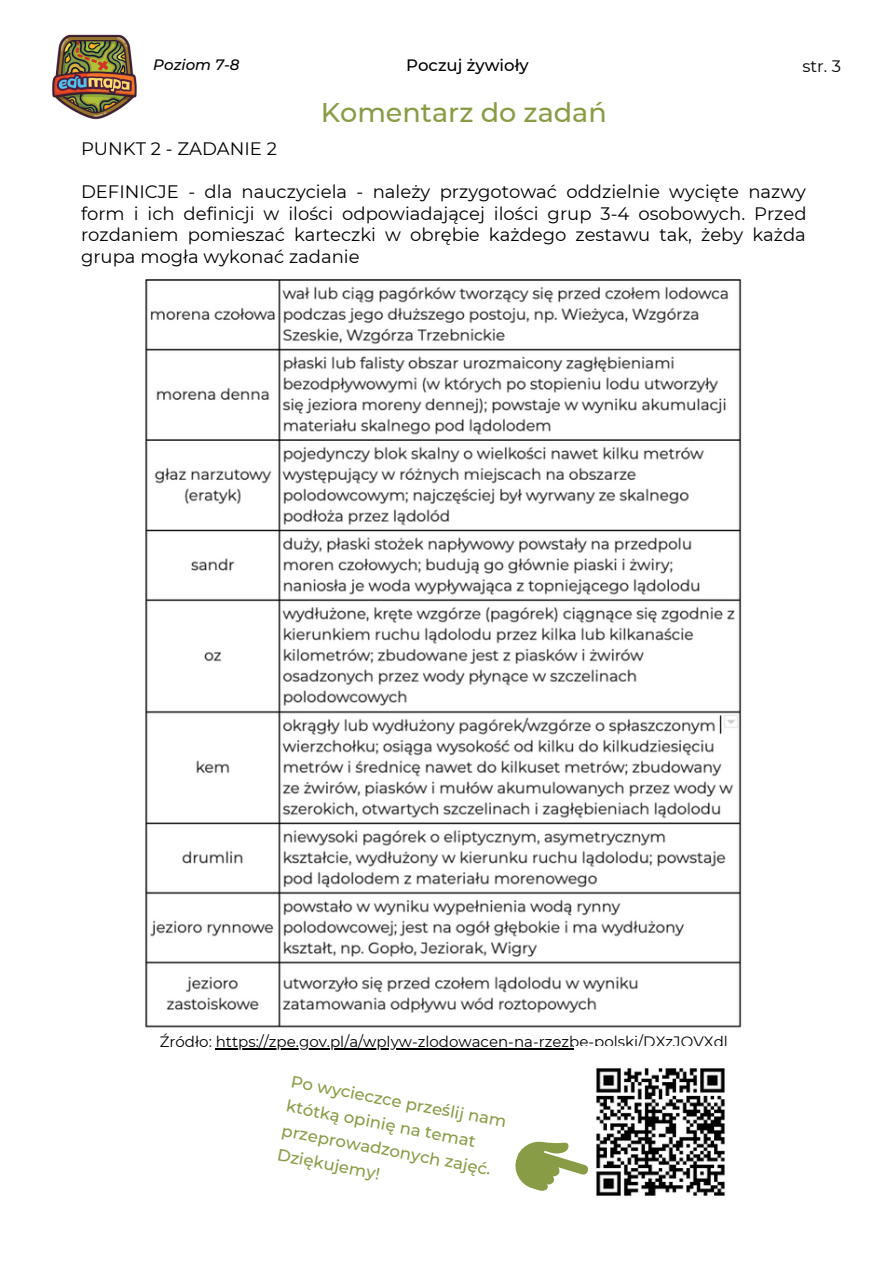
<style>
.page{position:relative;width:894px;height:1264px;background:#fff}
.page>*{position:absolute;margin:0;border:0;box-sizing:border-box;transform-origin:0 0}
.t1{font:500 27px "Montserrat";color:#889c45}
.t2{font:18px/21.5px "Montserrat";color:#000;text-align:justify}
.t3{font:500 16.5px/24.9px "Montserrat";color:#889c45}
.t4{font:500 16.5px "Montserrat";color:#000}
.t5{font:16.5px "Montserrat";color:#000}
.t6{font:15px "Montserrat";color:#000}
.t7{font:italic 500 15px "Montserrat";color:#000}
</style>
<div class="page">
<img style="left:52px;top:34px;width:85px;height:86px">
<img style="left:145px;top:279px;width:597px;height:749px">
<hr style="left:216px;top:1048px;width:511px;height:1px;background:#000">
<img style="left:574px;top:1048px;width:153px;height:148px">
<svg style="left:515px;top:1129px;width:79px;height:67px"></svg>
<p class="t7" style="left:153px;top:55px;width:88px">Poziom 7-8</p>
<p class="t4" style="left:406px;top:55px;width:124px">Poczuj żywioły</p>
<p class="t5" style="left:802px;top:56px;width:40px">str. 3</p>
<p class="t1" style="left:321px;top:96px;width:287px">Komentarz do zadań</p>
<p class="t2" style="left:81px;top:138px;width:197px">PUNKT 2 - ZADANIE 2</p>
<p class="t2" style="left:81px;top:181px;width:726px">DEFINICJE - dla nauczyciela - należy przygotować oddzielnie wycięte nazwy form i ich definicji w ilości odpowiadającej ilości grup 3-4 osobowych. Przed rozdaniem pomieszać karteczki w obrębie każdego zestawu tak, żeby każda grupa mogła wykonać zadanie</p>
<p class="t6" style="left:160px;top:1032px;width:569px">Źródło: https://zpe.gov.pl/a/wplyw-zlodowacen-na-rzezbe-polski/DXzJOVXdl</p>
<p class="t3" style="left:293px;top:1068px;width:220px;rotate:11deg">Po wycieczce prześlij nam któtką opinię na temat przeprowadzonych zajęć.<br>Dziękujemy!</p>
</div>
